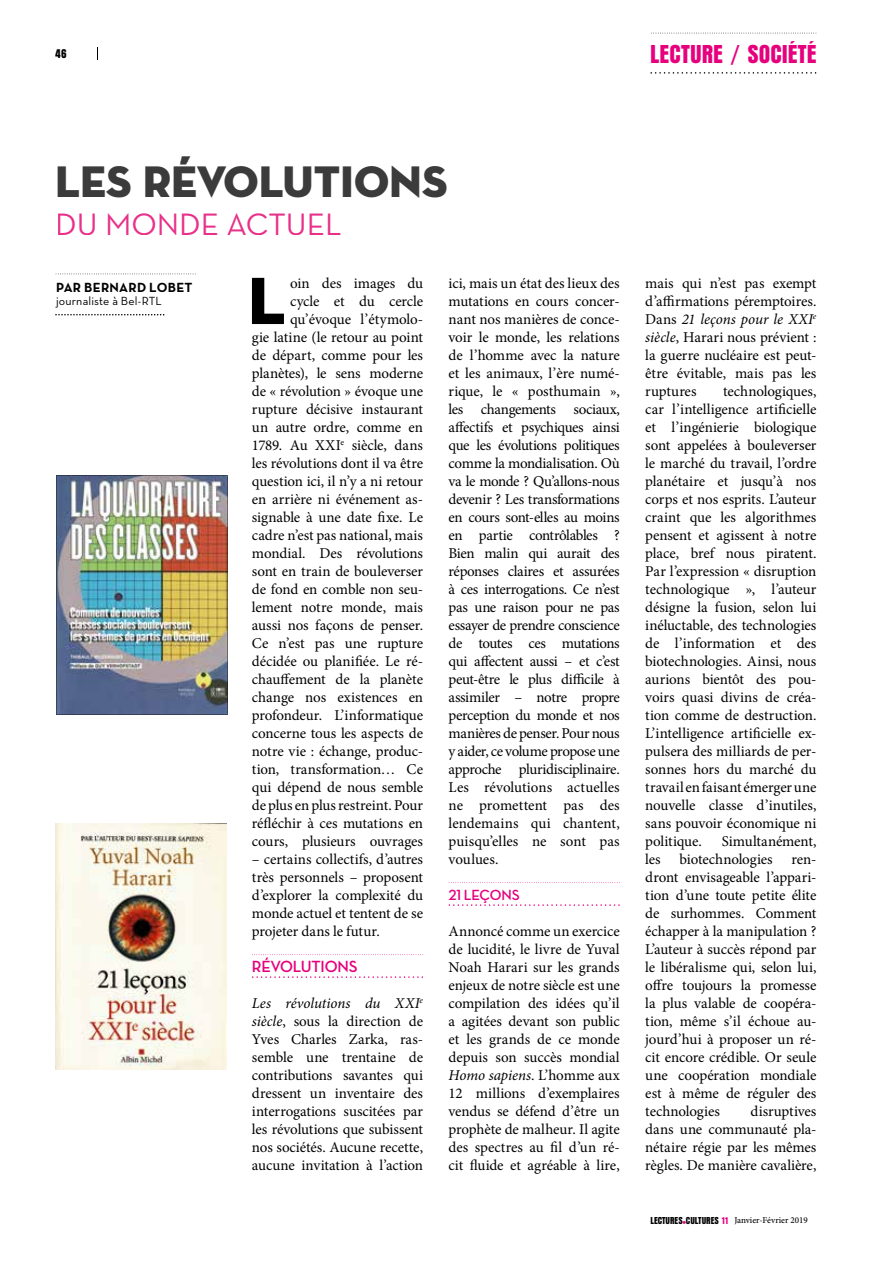
<style>
.page{position:relative;width:893px;height:1263px;background:#fff}
.page>*{position:absolute;margin:0;border:0;box-sizing:border-box;transform-origin:0 0}
.t1{font:67.95px "Neutra Disp Titling";color:#000}
.t2{font:45px "Neutra Disp Titling";color:#3c3b3b}
.t3{font:31.5px "Neutra Text";color:#e82f89}
.t4{font:27px "Anzeigen Gro D";letter-spacing:.005em;color:#e6007d}
.t5{font:700 16.5px "Neutra Disp";letter-spacing:-.01em;color:#e6007d}
.t6{font:15px/18px "Minion Pro";letter-spacing:-.01em;color:#000;text-align:justify}
.t7{font:700 15px "Neutra Disp";letter-spacing:-.01em;color:#e6007d}
.t8{font:700 13.5px "Neutra Text";letter-spacing:.02em;color:#000}
.t9{font:13.5px "Anzeigen Gro D";color:#000}
.t10{font:12px "Neutra Text";letter-spacing:.015em;color:#000}
.t11{font:500 9px "Minion Pro";color:#000}
.s1{font-style:italic}
.s2{font-family:"Anzeigen Gro D";font-weight:400;font-size:10.5px}
.s3{font-family:"Anzeigen Gro D";font-weight:400;font-size:10.5px;color:#e6007d}
</style>
<div class="page">
<svg style="left:56px;top:274px;width:140px;height:1px"></svg>
<svg style="left:55px;top:314px;width:109px;height:1px"></svg>
<svg style="left:252px;top:954px;width:171px;height:1px"></svg>
<svg style="left:252px;top:976px;width:171px;height:2px"></svg>
<svg style="left:449px;top:882px;width:171px;height:1px"></svg>
<svg style="left:449px;top:904px;width:171px;height:2px"></svg>
<svg style="left:651px;top:33px;width:165px;height:1px"></svg>
<svg style="left:650px;top:72px;width:166px;height:2px"></svg>
<img style="left:55px;top:823px;width:171px;height:246px">
<img style="left:56px;top:475px;width:172px;height:240px">
<p class="t9" style="left:55px;top:46px;width:13px">46</p>
<h3 class="t4" style="left:650px;top:40px;width:168px">LECTURE / SOCIÉTÉ</h3>
<h2 class="t2" style="left:55px;top:153px;width:394px">LES RÉVOLUTIONS</h2>
<h3 class="t3" style="left:55px;top:205px;width:288px">DU MONDE ACTUEL</h3>
<p class="t8" style="left:56px;top:279px;width:138px">PAR BERNARD LOBET</p>
<p class="t10" style="left:56px;top:294px;width:107px">journaliste à Bel-RTL</p>
<p class="t6" style="left:252px;top:274px;width:173px;text-align:right">oin des images du<br>cycle et du cercle qu’évoque l’étymolo-<br>gie latine (le retour au point de départ, comme pour les planètes), le sens moderne de « révolution » évoque une rupture décisive instaurant un autre ordre, comme en<br>1789. Au XXI<sup>e</sup> siècle, dans les révolutions dont il va être question ici, il n’y a ni retour en arrière ni événement as&shy;signable à une date fixe. Le cadre n’est pas national, mais mondial. Des révolutions sont en train de bouleverser de fond en comble non seu&shy;lement notre monde, mais aussi nos façons de penser.<br>Ce n’est pas une rupture décidée ou planifiée. Le ré&shy;chauffement de la planète change nos existences en profondeur. L’informatique concerne tous les aspects de notre vie : échange, produc&shy;tion, transformation… Ce qui dépend de nous semble de plus en plus restreint. Pour réfléchir à ces mutations en cours, plusieurs ouvrages</p>
<p class="t6" style="left:252px;top:850px;width:173px">– certains collectifs, d’autres très personnels – proposent d’explorer la complexité du monde actuel et tentent de se projeter dans le futur.</p>
<p class="t5" style="left:252px;top:957px;width:107px">RÉVOLUTIONS</p>
<p class="t6" style="left:252px;top:994px;width:173px"><span class="s1">Les révolutions du XXI</span><sup>e </sup><span class="s1">siècle</span>, sous la direction de Yves Charles Zarka, ras&shy;semble une trentaine de contributions savantes qui dressent un inventaire des interrogations suscitées par les révolutions que subissent nos sociétés. Aucune recette, aucune invitation à l’action</p>
<h1 class="t1" style="left:248px;top:258px;width:39px">L</h1>
<p class="t6" style="left:449px;top:274px;width:173px">ici, mais un état des lieux des mutations en cours concer&shy;nant nos manières de conce&shy;voir le monde, les relations de l’homme avec la nature et les animaux, l’ère numé&shy;rique, le « posthumain », les changements sociaux, affectifs et psychiques ainsi que les évolutions politiques comme la mondialisation. Où va le monde ? Qu’allons-nous devenir ? Les transformations en cours sont-elles au moins en partie contrôlables ?<br>Bien malin qui aurait des réponses claires et assurées à ces interrogations. Ce n’est pas une raison pour ne pas essayer de prendre conscience de toutes ces mutations qui affectent aussi – et c’est peut-être le plus difficile à assimiler – notre propre perception du monde et nos manières de penser. Pour nous y aider, ce volume propose une approche pluridisciplinaire.<br>Les révolutions actuelles ne promettent pas des lendemains qui chantent, puisqu’elles ne sont pas voulues.</p>
<p class="t7" style="left:449px;top:887px;width:73px">21 LEÇONS</p>
<p class="t6" style="left:449px;top:922px;width:173px">Annoncé comme un exercice de lucidité, le livre de Yuval Noah Harari sur les grands enjeux de notre siècle est une compilation des idées qu’il a agitées devant son public et les grands de ce monde depuis son succès mondial <span class="s1">Homo sapiens</span>. L’homme aux 12 millions d’exemplaires vendus se défend d’être un prophète de malheur. Il agite des spectres au fil d’un ré&shy;cit fluide et agréable à lire,</p>
<p class="t6" style="left:645px;top:274px;width:173px">mais qui n’est pas exempt d’affirmations péremptoires.<br>Dans <span class="s1">21 leçons pour le XXI</span><sup>e </sup><span class="s1">siècle</span>, Harari nous prévient : la guerre nucléaire est peut&shy;être évitable, mais pas les ruptures</p>
<p class="t6" style="left:645px;top:382px;width:173px;text-indent:78px">technologiques, car l’intelligence artificielle et l’ingénierie biologique sont appelées à bouleverser le marché du travail, l’ordre planétaire et jusqu’à nos corps et nos esprits. L’auteur craint que les algorithmes pensent et agissent à notre place, bref nous piratent.<br>Par l’expression « disruption technologique », l’auteur désigne la fusion, selon lui inéluctable, des technologies de l’information et des biotechnologies. Ainsi, nous aurions bientôt des pou&shy;voirs quasi divins de créa&shy;tion comme de destruction.<br>L’intelligence artificielle ex&shy;pulsera des milliards de per&shy;sonnes hors du marché du travail en faisant émerger une nouvelle classe d’inutiles, sans pouvoir économique ni politique.</p>
<p class="t6" style="left:722px;top:832px;width:96px">Simultanément,</p>
<p class="t6" style="left:645px;top:850px;width:17px">les</p>
<p class="t6" style="left:680px;top:850px;width:95px">biotechnologies</p>
<p class="t6" style="left:645px;top:850px;width:173px;text-indent:146px">ren&shy;dront envisageable l’appari&shy;tion d’une toute petite élite de surhommes. Comment échapper à la manipulation ?<br>L’auteur à succès répond par le libéralisme qui, selon lui, offre toujours la promesse la plus valable de coopéra&shy;tion, même s’il échoue au&shy;jourd’hui à proposer un ré&shy;cit encore crédible. Or seule une coopération mondiale est à même de réguler des technologies</p>
<p class="t6" style="left:645px;top:1102px;width:173px;text-indent:105px">disruptives dans une communauté pla&shy;nétaire régie par les mêmes règles. De manière cavalière,</p>
<p class="t11" style="left:650px;top:1214px;width:159px"><span class="s2">LECTURES</span><span class="s3">•</span><span class="s2">CULTURES</span> <span class="s3">11</span> Janvier-Février 2019</p>
</div>
